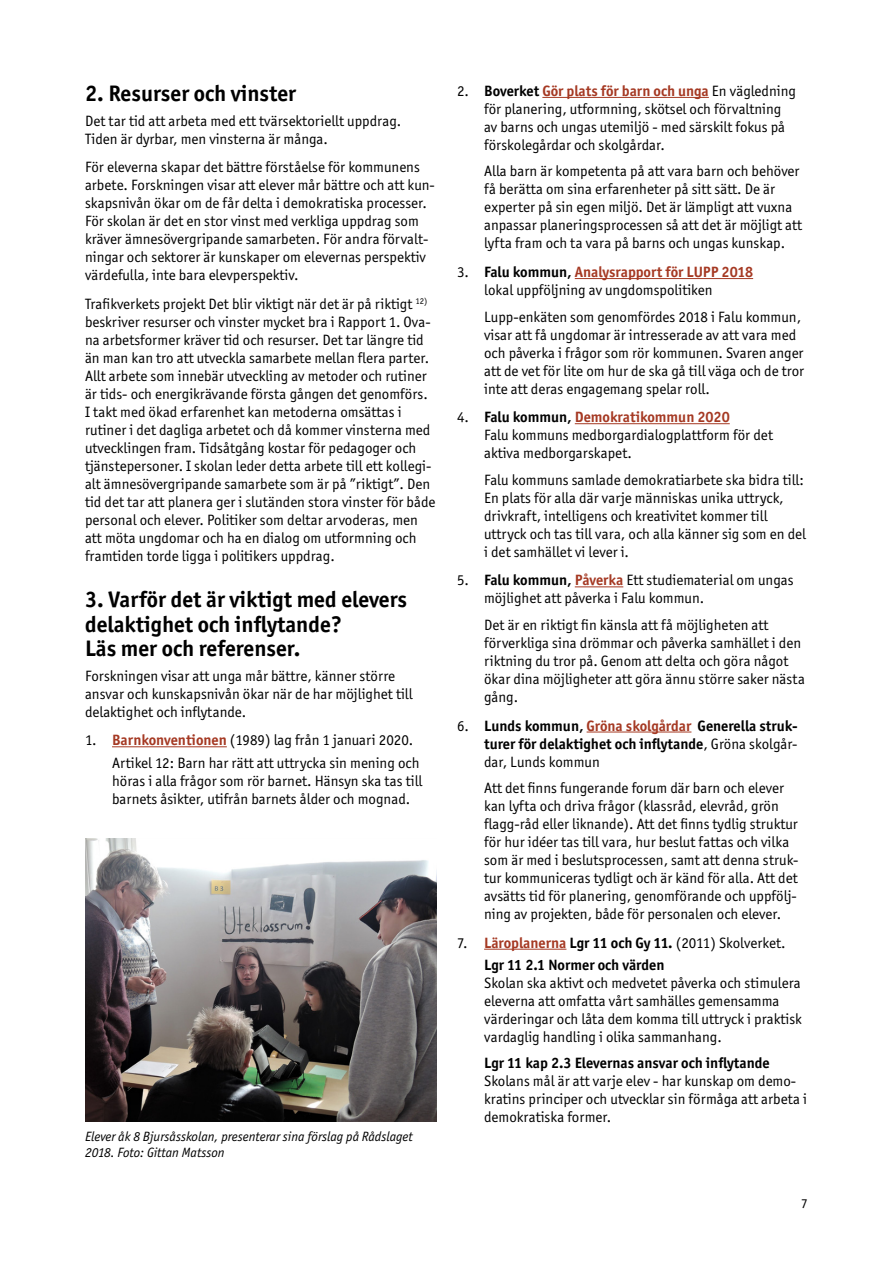
<style>
.page{position:relative;width:893px;height:1263px;background:#fff}
.page>*{position:absolute;margin:0;border:0;box-sizing:border-box;transform-origin:0 0}
.t1{font:700 22.5px/24.8px "Officina Sans ITC Std";color:#000}
.t2{font:15px/18px "Officina Sans ITC Std";color:#000}
.t3{font:700 15px/18px "Officina Sans ITC Std";color:#000;text-align:justify}
.t4{font:italic 13.5px/16.2px "Officina Sans ITC Std";color:#000}
.t5{font:13.5px "Officina Sans ITC Std";color:#000}
.s1{font-weight:700;color:#a53923}
.s2{font-weight:700}
.s3{font-weight:400}
.s4{color:#a53923}
</style>
<div class="page">
<hr style="left:112px;top:746px;width:115px;height:1px;background:#a53923">
<img style="left:85px;top:839px;width:351px;height:282px">
<hr style="left:542px;top:97px;width:167px;height:1px;background:#a53923">
<hr style="left:575px;top:278px;width:178px;height:1px;background:#a53923">
<hr style="left:575px;top:423px;width:155px;height:1px;background:#a53923">
<hr style="left:575px;top:586px;width:48px;height:1px;background:#a53923">
<hr style="left:587px;top:732px;width:104px;height:1px;background:#a53923">
<hr style="left:484px;top:949px;width:82px;height:1px;background:#a53923">
<h1 class="t1" style="left:85px;top:81px;width:213px">2. Resurser och vinster</h1>
<p class="t2" style="left:85px;top:112px;width:318px">Det tar tid att arbeta med ett tvärsektoriellt uppdrag.<br>Tiden är dyrbar, men vinsterna är många.</p>
<p class="t2" style="left:85px;top:158px;width:351px">För eleverna skapar det bättre förståelse för kommunens arbete. Forskningen visar att elever mår bättre och att kun&shy;skapsnivån ökar om de får delta i demokratiska processer.<br>För skolan är det en stor vinst med verkliga uppdrag som kräver ämnesövergripande samarbeten. För andra förvalt&shy;ningar och sektorer är kunskaper om elevernas perspektiv värdefulla, inte bara elevperspektiv.</p>
<p class="t2" style="left:85px;top:295px;width:352px">Trafikverkets projekt Det blir viktigt när det är på riktigt <sup>12) </sup>beskriver resurser och vinster mycket bra i Rapport 1. Ova&shy;na arbetsformer kräver tid och resurser. Det tar längre tid än man kan tro att utveckla samarbete mellan flera parter.<br>Allt arbete som innebär utveckling av metoder och rutiner är tids- och energikrävande första gången det genomförs.<br>I takt med ökad erfarenhet kan metoderna omsättas i rutiner i det dagliga arbetet och då kommer vinsterna med utvecklingen fram. Tidsåtgång kostar för pedagoger och tjänstepersoner. I skolan leder detta arbete till ett kollegi&shy;alt ämnesövergripande samarbete som är på ”riktigt”. Den tid det tar att planera ger i slutänden stora vinster för både personal och elever. Politiker som deltar arvoderas, men att möta ungdomar och ha en dialog om utformning och framtiden torde ligga i politikers uppdrag.</p>
<h1 class="t1" style="left:85px;top:586px;width:324px">3. Varför det är viktigt med elevers delaktighet och inflytande?<br>Läs mer och referenser.</h1>
<p class="t2" style="left:85px;top:666px;width:329px">Forskningen visar att unga mår bättre, känner större ansvar och kunskapsnivån ökar när de har möjlighet till delaktighet och inflytande.</p>
<p class="t2" style="left:112px;top:729px;width:309px;line-height:22.2px;text-indent:-27px">1. <span class="s1">Barnkonventionen</span> (1989) lag från 1 januari 2020.<br>Artikel 12: Barn har rätt att uttrycka sin mening och</p>
<p class="t2" style="left:112px;top:771px;width:312px">höras i alla frågor som rör barnet. Hänsyn ska tas till barnets åsikter, utifrån barnets ålder och mognad.</p>
<p class="t4" style="left:85px;top:1128px;width:329px">Elever åk 8 Bjursåsskolan, presenterar sina förslag på Rådslaget<br>2018. Foto: Gittan Matsson</p>
<p class="t2" style="left:484px;top:82px;width:313px;text-indent:-27px">2. <span class="s2">Boverket</span> <span class="s1">Gör plats för barn och unga</span> En vägledning för planering, utformning, skötsel och förvaltning av barns och ungas utemiljö - med särskilt fokus på förskolegårdar och skolgårdar.</p>
<p class="t2" style="left:484px;top:162px;width:320px">Alla barn är kompetenta på att vara barn och behöver få berätta om sina erfarenheter på sitt sätt. De är experter på sin egen miljö. Det är lämpligt att vuxna anpassar planeringsprocessen så att det är möjligt att lyfta fram och ta vara på barns och ungas kunskap.</p>
<p class="t2" style="left:484px;top:263px;width:271px;text-indent:-27px">3. <span class="s2">Falu kommun,</span> <span class="s1">Analysrapport för LUPP 2018 </span>lokal uppföljning av ungdomspolitiken</p>
<p class="t2" style="left:484px;top:307px;width:322px">Lupp-enkäten som genomfördes 2018 i Falu kommun, visar att få ungdomar är intresserade av att vara med och påverka i frågor som rör kommunen. Svaren anger att de vet för lite om hur de ska gå till väga och de tror inte att deras engagemang spelar roll.</p>
<p class="t2" style="left:484px;top:408px;width:290px;text-indent:-27px">4. <span class="s2">Falu kommun,</span> <span class="s1">Demokratikommun 2020<br></span>Falu kommuns medborgardialogplattform för det aktiva medborgarskapet.</p>
<p class="t2" style="left:484px;top:471px;width:323px">Falu kommuns samlade demokratiarbete ska bidra till:<br>En plats för alla där varje människas unika uttryck, drivkraft, intelligens och kreativitet kommer till uttryck och tas till vara, och alla känner sig som en del i det samhället vi lever i.</p>
<p class="t2" style="left:484px;top:571px;width:311px;text-indent:-27px">5. <span class="s2">Falu kommun,</span> <span class="s1">Påverka</span> Ett studiematerial om ungas möjlighet att påverka i Falu kommun.</p>
<p class="t2" style="left:484px;top:616px;width:322px">Det är en riktigt fin känsla att få möjligheten att förverkliga sina drömmar och påverka samhället i den riktning du tror på. Genom att delta och göra något ökar dina möjligheter att göra ännu större saker nästa gång.</p>
<p class="t3" style="left:484px;top:716px;width:315px;text-indent:-27px"><span class="s3">6.</span> Lunds kommun, <span class="s4">Gröna skolgårdar</span> Generella struk&shy;turer för delaktighet och inflytande<span class="s3">, Gröna skolgår&shy;dar, Lunds kommun</span></p>
<p class="t2" style="left:484px;top:779px;width:316px">Att det finns fungerande forum där barn och elever kan lyfta och driva frågor (klassråd, elevråd, grön flagg-råd eller liknande). Att det finns tydlig struktur för hur idéer tas till vara, hur beslut fattas och vilka som är med i beslutsprocessen, samt att denna struk&shy;tur kommuniceras tydligt och är känd för alla. Att det avsätts tid för planering, genomförande och uppfölj&shy;ning av projekten, både för personalen och elever.</p>
<p class="t3" style="left:484px;top:931px;width:303px;line-height:22.2px;text-indent:-27px"><span class="s3">7.</span> <span class="s4">Läroplanerna</span> Lgr 11 och Gy 11. <span class="s3">(2011) Skolverket.<br></span>Lgr 11 2.1 Normer och värden</p>
<p class="t2" style="left:484px;top:974px;width:319px">Skolan ska aktivt och medvetet påverka och stimulera eleverna att omfatta vårt samhälles gemensamma värderingar och låta dem komma till uttryck i praktisk vardaglig handling i olika sammanhang.</p>
<p class="t3" style="left:484px;top:1054px;width:287px">Lgr 11 kap 2.3 Elevernas ansvar och inflytande</p>
<p class="t2" style="left:484px;top:1072px;width:325px">Skolans mål är att varje elev - har kunskap om demo&shy;kratins principer och utvecklar sin förmåga att arbeta i demokratiska former.</p>
<p class="t5" style="left:801px;top:1195px;width:8px">7</p>
</div>
